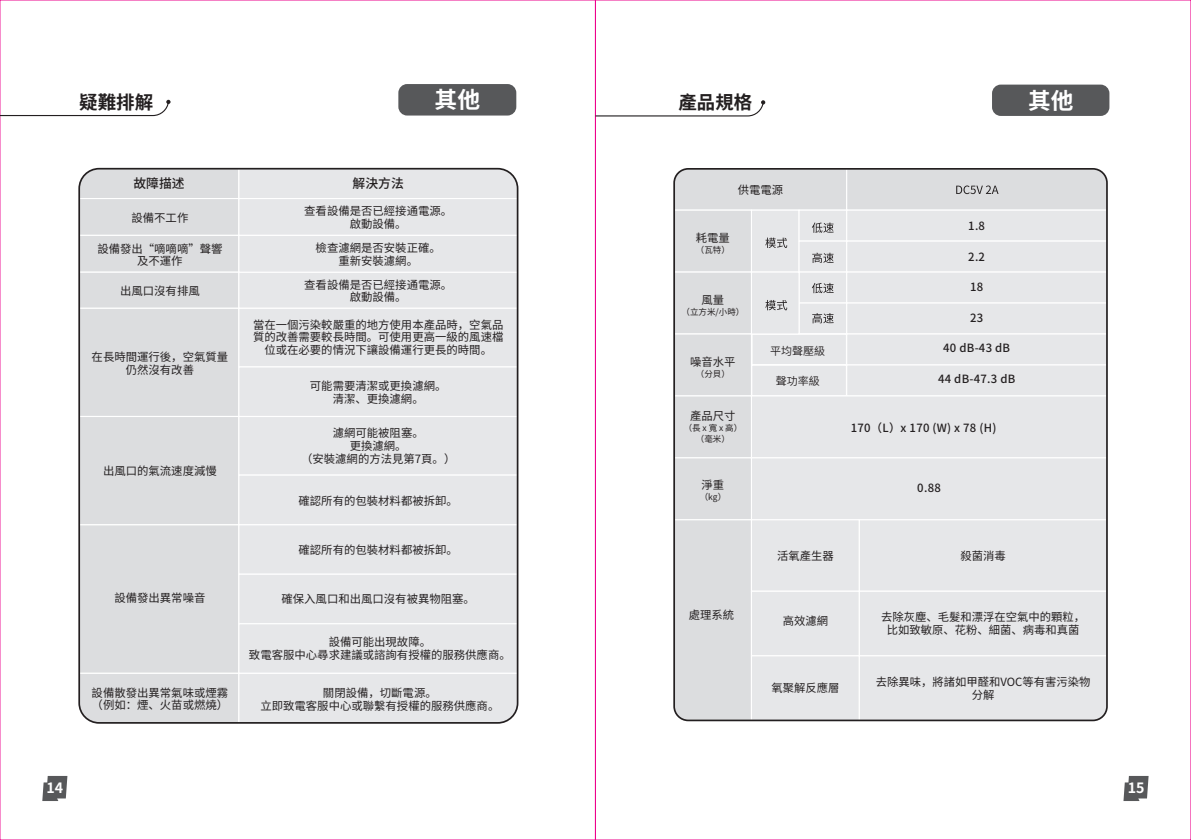
<style>
.page{position:relative;width:1191px;height:840px;background:#fff}
.page>*{position:absolute;margin:0;border:0;box-sizing:border-box;transform-origin:0 0}
.t1{font:700 22.8px "Source Han Sans CN";color:#fff}
.t2{font:700 22.6px "Source Han Sans CN";color:#fff}
.t3{font:700 18.4px "Source Han Sans CN";color:#231f20}
.t4{font:700 14.2px "Source Han Sans CN";color:#fff}
.t5{font:500 12.8px "Source Han Sans CN";color:#231f20}
.t6{font:11.4px/12.8px "Source Han Sans CN";color:#231f20;text-align:center}
.t7{font:500 11.4px "Source Han Sans CN";letter-spacing:.025em;color:#231f20}
.t8{font:11px "Source Han Sans CN";color:#231f20}
.t9{font:8.4px/11.4px "Source Han Sans CN";color:#231f20;text-align:center}
</style>
<div class="page">
<svg style="left:1123px;top:776px;width:25px;height:24px"></svg>
<svg style="left:42px;top:776px;width:25px;height:24px"></svg>
<div style="left:398px;top:84px;width:118px;height:31px;background:#57585a;border-radius:9px"></div>
<svg style="left:0;top:100px;width:171px;height:17px"></svg>
<div style="left:79px;top:169px;width:160px;height:30px;background:#dcdddf;border:1px solid #fff"></div>
<div style="left:79px;top:198px;width:160px;height:38px;background:#dcdddf;border:1px solid #fff"></div>
<div style="left:79px;top:235px;width:160px;height:37px;background:#dcdddf;border:1px solid #fff"></div>
<div style="left:238px;top:169px;width:279px;height:30px;background:#e6e7e9;border:1px solid #fff"></div>
<div style="left:238px;top:198px;width:279px;height:38px;background:#e6e7e9;border:1px solid #fff"></div>
<div style="left:79px;top:271px;width:160px;height:38px;background:#dcdddf;border:1px solid #fff"></div>
<div style="left:238px;top:271px;width:279px;height:38px;background:#e6e7e9;border:1px solid #fff"></div>
<div style="left:238px;top:235px;width:279px;height:37px;background:#e6e7e9;border:1px solid #fff"></div>
<div style="left:79px;top:307px;width:160px;height:110px;background:#dcdddf;border:1px solid #fff"></div>
<div style="left:238px;top:307px;width:279px;height:60px;background:#e6e7e9;border:1px solid #fff"></div>
<div style="left:238px;top:366px;width:279px;height:51px;background:#e6e7e9;border:1px solid #fff"></div>
<div style="left:79px;top:524px;width:160px;height:149px;background:#dcdddf;border:1px solid #fff"></div>
<div style="left:79px;top:672px;width:160px;height:50px;background:#dcdddf;border:1px solid #fff"></div>
<div style="left:238px;top:524px;width:279px;height:50px;background:#e6e7e9;border:1px solid #fff"></div>
<div style="left:238px;top:573px;width:279px;height:51px;background:#e6e7e9;border:1px solid #fff"></div>
<div style="left:238px;top:623px;width:279px;height:50px;background:#e6e7e9;border:1px solid #fff"></div>
<div style="left:238px;top:672px;width:279px;height:50px;background:#e6e7e9;border:1px solid #fff"></div>
<div style="left:79px;top:415px;width:160px;height:110px;background:#dcdddf;border:1px solid #fff"></div>
<div style="left:238px;top:415px;width:279px;height:60px;background:#e6e7e9;border:1px solid #fff"></div>
<div style="left:238px;top:474px;width:279px;height:51px;background:#e6e7e9;border:1px solid #fff"></div>
<div style="left:78px;top:168px;width:440px;height:555px;border:2px solid #231f20;border-radius:20px"></div>
<div style="left:674px;top:169px;width:173px;height:41px;background:#dcdddf"></div>
<div style="left:846px;top:169px;width:261px;height:41px;background:#dcdddf;border:1px solid #fff"></div>
<div style="left:751px;top:209px;width:48px;height:63px;background:#e6e7e9;border:1px solid #fff"></div>
<div style="left:798px;top:209px;width:49px;height:32px;background:#e6e7e9;border:1px solid #fff"></div>
<div style="left:798px;top:240px;width:49px;height:32px;background:#e6e7e9;border:1px solid #fff"></div>
<div style="left:846px;top:209px;width:261px;height:32px;background:#e6e7e9;border:1px solid #fff"></div>
<div style="left:846px;top:240px;width:261px;height:32px;background:#e6e7e9;border:1px solid #fff"></div>
<div style="left:798px;top:271px;width:49px;height:32px;background:#e6e7e9;border:1px solid #fff"></div>
<div style="left:798px;top:302px;width:49px;height:32px;background:#e6e7e9;border:1px solid #fff"></div>
<div style="left:846px;top:271px;width:261px;height:32px;background:#e6e7e9;border:1px solid #fff"></div>
<div style="left:846px;top:302px;width:261px;height:32px;background:#e6e7e9;border:1px solid #fff"></div>
<div style="left:751px;top:333px;width:96px;height:32px;background:#e6e7e9;border:2px solid #fff"></div>
<div style="left:752px;top:365px;width:94px;height:30px;background:#e6e7e9"></div>
<div style="left:750px;top:364px;width:97px;height:32px;border:2px solid #fff"></div>
<div style="left:846px;top:333px;width:261px;height:32px;background:#e6e7e9;border:1px solid #fff"></div>
<div style="left:846px;top:364px;width:261px;height:32px;background:#e6e7e9;border:1px solid #fff"></div>
<div style="left:751px;top:271px;width:48px;height:63px;background:#e6e7e9;border:1px solid #fff"></div>
<div style="left:674px;top:209px;width:78px;height:63px;background:#dcdddf;border:1px solid #fff"></div>
<div style="left:674px;top:271px;width:78px;height:63px;background:#dcdddf;border:1px solid #fff"></div>
<div style="left:674px;top:333px;width:78px;height:63px;background:#dcdddf;border:1px solid #fff"></div>
<div style="left:751px;top:395px;width:356px;height:63px;background:#e6e7e9;border:1px solid #fff"></div>
<div style="left:674px;top:395px;width:78px;height:63px;background:#dcdddf;border:1px solid #fff"></div>
<div style="left:751px;top:457px;width:356px;height:63px;background:#e6e7e9;border:1px solid #fff"></div>
<div style="left:674px;top:457px;width:78px;height:63px;background:#dcdddf;border:1px solid #fff"></div>
<div style="left:674px;top:519px;width:78px;height:201px;background:#dcdddf;border:1px solid #fff"></div>
<div style="left:751px;top:519px;width:109px;height:72px;background:#e6e7e9;border:1px solid #fff"></div>
<div style="left:751px;top:590px;width:109px;height:66px;background:#e6e7e9;border:1px solid #fff"></div>
<div style="left:858px;top:519px;width:249px;height:72px;background:#e6e7e9;border:1px solid #fff"></div>
<div style="left:858px;top:590px;width:249px;height:66px;background:#e6e7e9;border:1px solid #fff"></div>
<div style="left:751px;top:655px;width:109px;height:65px;background:#e6e7e9;border:1px solid #fff"></div>
<div style="left:858px;top:655px;width:249px;height:65px;background:#e6e7e9;border:1px solid #fff"></div>
<svg style="left:956px;top:185px;width:42px;height:9px"></svg>
<svg style="left:812px;top:222px;width:21px;height:11px"></svg>
<svg style="left:812px;top:252px;width:21px;height:11px"></svg>
<svg style="left:812px;top:283px;width:21px;height:10px"></svg>
<svg style="left:812px;top:313px;width:21px;height:10px"></svg>
<svg style="left:765px;top:237px;width:22px;height:11px"></svg>
<svg style="left:765px;top:300px;width:22px;height:10px"></svg>
<div style="left:673px;top:168px;width:434px;height:552px;border:2px solid #231f20;border-radius:14px"></div>
<div style="left:992px;top:85px;width:117px;height:31px;background:#57585a;border-radius:9px"></div>
<svg style="left:594px;top:100px;width:171px;height:17px"></svg>
<h3 class="t3" style="left:79px;top:92px;width:75px">疑難排解</h3>
<h1 class="t1" style="left:434px;top:87px;width:47px">其他</h1>
<p class="t5" style="left:133px;top:176px;width:53px">故障描述</p>
<p class="t5" style="left:352px;top:176px;width:53px">解決方法</p>
<p class="t6" style="left:131px;top:211px;width:58px">設備不工作</p>
<p class="t6" style="left:304px;top:205px;width:149px">查看設備是否已經接通電源。啟動設備。</p>
<p class="t6" style="left:97px;top:242px;width:127px">設備發出“嘀嘀嘀”聲響及不運作</p>
<p class="t6" style="left:316px;top:242px;width:127px">檢查濾網是否安裝正確。重新安裝濾網。</p>
<p class="t6" style="left:120px;top:284px;width:81px">出風口沒有排風</p>
<p class="t6" style="left:304px;top:278px;width:149px">查看設備是否已經接通電源。啟動設備。</p>
<p class="t6" style="left:92px;top:351px;width:138px">在長時間運行後，空氣質量仍然沒有改善</p>
<p class="t6" style="left:103px;top:464px;width:115px">出風口的氣流速度減慢</p>
<p class="t6" style="left:114px;top:591px;width:93px">設備發出異常噪音</p>
<p class="t6" style="left:253px;top:318px;width:252px">當在一個污染較嚴重的地方使用本產品時，空氣品質的改善需要較長時間。可使用更高一級的風速檔位或在必要的情況下讓設備運行更長的時間。</p>
<p class="t6" style="left:310px;top:379px;width:138px">可能需要清潔或更換濾網。清潔、更換濾網。</p>
<p class="t6" style="left:301px;top:427px;width:156px">濾網可能被阻塞。<br>更換濾網。<br>（安裝濾網的方法見第7頁。）</p>
<p class="t6" style="left:298px;top:494px;width:161px">確認所有的包裝材料都被拆卸。</p>
<p class="t6" style="left:298px;top:543px;width:161px">確認所有的包裝材料都被拆卸。</p>
<p class="t6" style="left:281px;top:592px;width:195px">確保入風口和出風口沒有被異物阻塞。</p>
<p class="t6" style="left:249px;top:635px;width:263px">設備可能出現故障。<br>致電客服中心尋求建議或諮詢有授權的服務供應商。</p>
<p class="t6" style="left:92px;top:685px;width:138px;text-align:left">設備散發出異常氣味或煙霧（例如：煙、火苗或燃燒）</p>
<p class="t6" style="left:260px;top:686px;width:240px">關閉設備，切斷電源。<br>立即致電客服中心或聯繫有授權的服務供應商。</p>
<h3 class="t3" style="left:678px;top:92px;width:75px">產品規格</h3>
<h2 class="t2" style="left:1028px;top:88px;width:47px">其他</h2>
<p class="t6" style="left:737px;top:184px;width:47px">供電電源</p>
<p class="t6" style="left:696px;top:231px;width:35px">耗電量</p>
<p class="t9" style="left:696px;top:244px;width:35px">（瓦特）</p>
<p class="t6" style="left:701px;top:293px;width:24px">風量</p>
<p class="t9" style="left:681px;top:306px;width:64px">（立方米/小時）</p>
<p class="t6" style="left:690px;top:355px;width:47px">噪音水平</p>
<p class="t9" style="left:696px;top:368px;width:35px">（分貝）</p>
<p class="t6" style="left:690px;top:409px;width:47px">產品尺寸</p>
<p class="t9" style="left:683px;top:422px;width:60px">（長 x 寬 x 高）（毫米）</p>
<p class="t6" style="left:701px;top:478px;width:24px">淨重</p>
<p class="t9" style="left:699px;top:491px;width:28px">（kg）</p>
<p class="t8" style="left:770px;top:344px;width:56px">平均聲壓級</p>
<p class="t8" style="left:775px;top:374px;width:45px">聲功率級</p>
<p class="t7" style="left:968px;top:220px;width:18px">1.8</p>
<p class="t7" style="left:968px;top:250px;width:18px">2.2</p>
<p class="t7" style="left:970px;top:280px;width:15px">18</p>
<p class="t7" style="left:970px;top:311px;width:15px">23</p>
<p class="t7" style="left:943px;top:341px;width:68px">40 dB-43 dB</p>
<p class="t7" style="left:938px;top:372px;width:79px">44 dB-47.3 dB</p>
<p class="t7" style="left:850px;top:420px;width:147px">170（L）x 170 (W) x 78 (H)</p>
<p class="t7" style="left:917px;top:481px;width:25px">0.88</p>
<p class="t6" style="left:777px;top:549px;width:58px">活氧產生器</p>
<p class="t6" style="left:960px;top:549px;width:47px">殺菌消毒</p>
<p class="t6" style="left:689px;top:608px;width:47px">處理系統</p>
<p class="t6" style="left:782px;top:614px;width:47px">高效濾網</p>
<p class="t6" style="left:881px;top:610px;width:205px">去除灰塵、毛髮和漂浮在空氣中的顆粒，比如致敏原、花粉、細菌、病毒和真菌</p>
<p class="t6" style="left:771px;top:681px;width:69px">氧聚解反應層</p>
<p class="t6" style="left:875px;top:675px;width:216px">去除異味，將諸如甲醛和VOC等有害污染物分解</p>
<p class="t4" style="left:46px;top:779px;width:18px">14</p>
<p class="t4" style="left:1127px;top:779px;width:18px">15</p>
</div>
